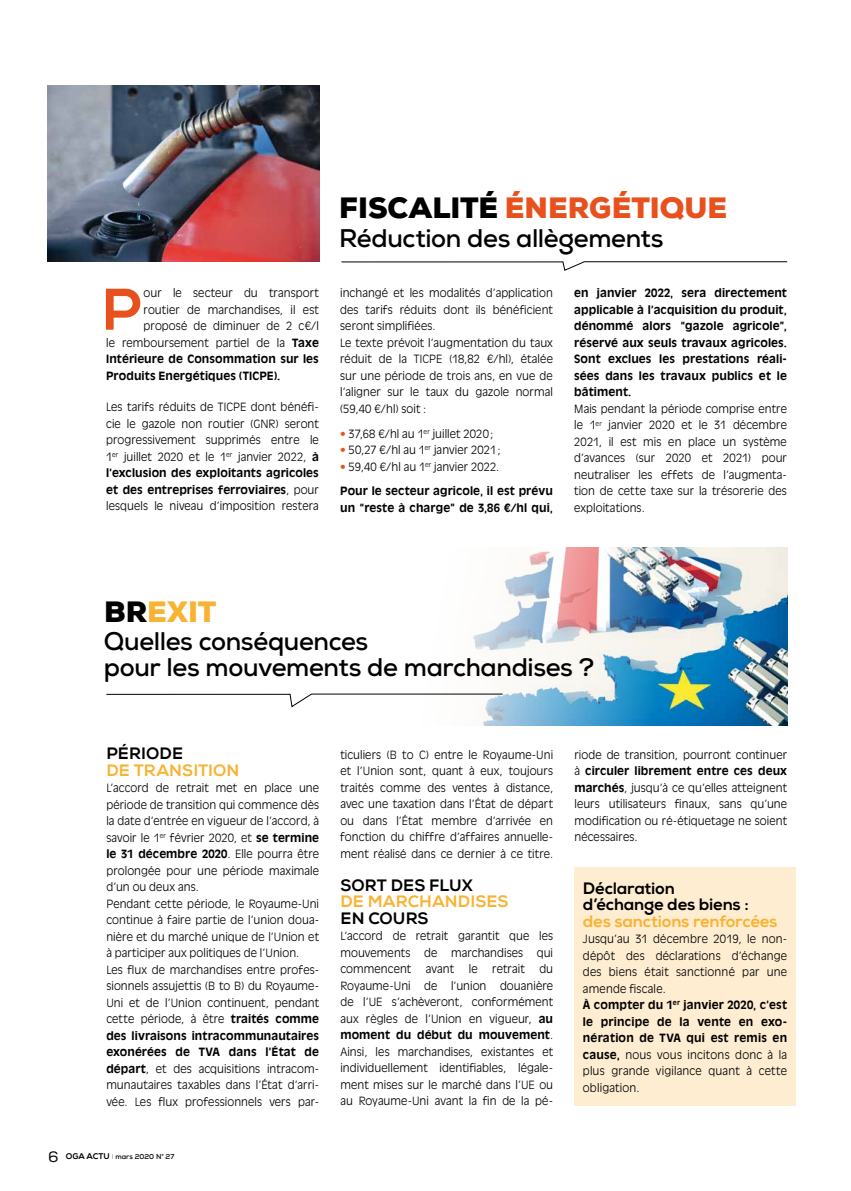
<style>
.page{position:relative;width:851px;height:1191px;background:#fff}
.page>*{position:absolute;margin:0;border:0;box-sizing:border-box;transform-origin:0 0}
.t1{font:58.5px "Nexa X Bold";color:#e8511e}
.t2{font:900 28.5px "Nexa";color:#e8511e}
.t3{font:900 28.5px "Nexa";color:#f8b334}
.t4{font:700 25.5px/25.5px "Nexa";letter-spacing:-.015em;color:#000}
.t5{font:16.5px/16.5px "Nexa X Bold";letter-spacing:-.01em;color:#000}
.t6{font:16.5px "Nexa X Bold";letter-spacing:-.005em;color:#f8b334}
.t7{font:300 11.25px/16.5px "Antique Olive Std";letter-spacing:.01em;color:#000;text-align:justify}
.t8{font:700 11.25px/16.5px "Antique Olive Std";letter-spacing:.005em;color:#000}
.t9{font:700 7.05px "Nexa";color:#000}
.s1{font-weight:700}
.s2{color:#000}
.s3{color:#e8511e}
.s4{font-weight:300;color:#e8511e}
.s5{font-weight:300}
.s6{font-weight:400;font-size:15px}
.s7{font-family:"Nexa X Bold";font-weight:400;font-size:8.25px}
.s8{font-weight:100}
</style>
<div class="page">
<img style="left:48px;top:86px;width:271px;height:175px">
<img style="left:473px;top:547px;width:314px;height:178px">
<div style="left:574px;top:867px;width:221px;height:239px;background:#feedd1"></div>
<svg style="left:341px;top:261px;width:446px;height:10px"></svg>
<svg style="left:106px;top:693px;width:397px;height:15px"></svg>
<p class="t7" style="left:144px;top:285px;width:177px">our le secteur du transport</p>
<p class="t7" style="left:144px;top:301px;width:177px">routier de marchandises, il est</p>
<p class="t7" style="left:144px;top:318px;width:177px">proposé de diminuer de 2 c€/l</p>
<p class="t7" style="left:106px;top:334px;width:214px">le remboursement partiel de la <span class="s1">Taxe</span></p>
<p class="t8" style="left:106px;top:351px;width:214px">Intérieure de Consommation sur les</p>
<p class="t8" style="left:106px;top:367px;width:175px">Produits Energétiques (TICPE).</p>
<p class="t7" style="left:106px;top:399px;width:214px">Les tarifs réduits de TICPE dont bénéfi&shy;cie le gazole non routier (GNR) seront progressivement supprimés entre le 1<sup>er</sup> juillet 2020 et le 1<sup>er</sup> janvier 2022, <span class="s1">à l’exclusion des exploitants agricoles et des entreprises ferroviaires</span>, pour lesquels le niveau d’imposition restera</p>
<h1 class="t1" style="left:101px;top:274px;width:42px">P</h1>
<h2 class="t2" style="left:339px;top:189px;width:389px"><span class="s2">FISCALITÉ</span> ÉNERGÉTIQUE</h2>
<h3 class="t4" style="left:339px;top:225px;width:326px">Réduction des allègements</h3>
<p class="t7" style="left:340px;top:285px;width:214px;text-align:left">inchangé et les modalités d’application des tarifs réduits dont ils bénéficient seront simplifiées.<br>Le texte prévoit l’augmentation du taux réduit de la TICPE (18,82 €/hl), étalée sur une période de trois ans, en vue de l’aligner sur le taux du gazole normal (59,40 €/hl) soit :</p>
<p class="t7" style="left:340px;top:425px;width:154px"><span class="s3">•</span> 37,68 €/hl au 1<sup>er</sup> juillet 2020;</p>
<p class="t7" style="left:340px;top:442px;width:162px"><span class="s3">•</span> 50,27 €/hl au 1<sup>er</sup> janvier 2021;</p>
<p class="t8" style="left:340px;top:454px;width:214px;line-height:24.8px"><span class="s4">•</span> <span class="s5">59,40 €/hl au 1</span><sup>er</sup> <span class="s5">janvier 2022.<br></span>Pour le secteur agricole, il est prévu</p>
<p class="t8" style="left:340px;top:499px;width:214px">un “reste à charge” de 3,86 €/hl qui,</p>
<p class="t8" style="left:574px;top:285px;width:214px;text-align:justify">en janvier 2022, sera directement applicable à l’acquisition du produit, dénommé alors “gazole agricole”, réservé aux seuls travaux agricoles.<br>Sont exclues les prestations réali&shy;sées dans les travaux publics et le bâtiment.</p>
<p class="t7" style="left:574px;top:400px;width:214px">Mais pendant la période comprise entre le 1<sup>er</sup> janvier 2020 et le 31 décembre 2021, il est mis en place un système d’avances (sur 2020 et 2021) pour neutraliser les effets de l’augmenta&shy;tion de cette taxe sur la trésorerie des exploitations.</p>
<h2 class="t3" style="left:104px;top:592px;width:114px"><span class="s2">BR</span>EXIT</h2>
<h3 class="t4" style="left:104px;top:628px;width:492px">Quelles conséquences<br>pour les mouvements de marchandises ?</h3>
<h3 class="t5" style="left:106px;top:745px;width:78px">PÉRIODE</h3>
<h3 class="t6" style="left:106px;top:760px;width:134px">DE TRANSITION</h3>
<p class="t7" style="left:106px;top:780px;width:214px;text-align:left">L’accord de retrait met en place une période de transition qui commence dès la date d’entrée en vigueur de l’accord, à savoir le 1<sup>er</sup> février 2020, et <span class="s1">se termine le 31 décembre 2020</span>. Elle pourra être prolongée pour une période maximale d’un ou deux ans.<br>Pendant cette période, le Royaume-Uni continue à faire partie de l’union doua&shy;nière et du marché unique de l’Union et à participer aux politiques de l’Union.<br>Les flux de marchandises entre profes&shy;sionnels assujettis (B to B) du Royaume-Uni et de l’Union continuent, pendant cette période, à être <span class="s1">traités comme des livraisons intracommunautaires exonérées de TVA dans l’État de départ</span>, et des acquisitions intracom&shy;munautaires taxables dans l’État d’arri&shy;vée. Les flux professionnels vers par-</p>
<p class="t9" style="left:48px;top:1152px;width:128px"><span class="s6">6</span> <span class="s7">OGA ACTU</span> <span class="s8">I</span> mars 2020 N° 27</p>
<p class="t7" style="left:340px;top:746px;width:214px">ticuliers (B to C) entre le Royaume-Uni et l’Union sont, quant à eux, toujours traités comme des ventes à distance, avec une taxation dans l’État de départ ou dans l’État membre d’arrivée en fonction du chiffre d’affaires annuelle&shy;ment réalisé dans ce dernier à ce titre.</p>
<h3 class="t5" style="left:340px;top:877px;width:134px">SORT DES FLUX</h3>
<h3 class="t6" style="left:340px;top:891px;width:169px">DE MARCHANDISES</h3>
<h3 class="t5" style="left:340px;top:910px;width:90px">EN COURS</h3>
<p class="t7" style="left:340px;top:928px;width:214px">L’accord de retrait garantit que les mouvements de marchandises qui commencent</p>
<p class="t7" style="left:340px;top:961px;width:214px;text-indent:199px">du Royaume-Uni de l’union douanière de l’UE s’achèveront, conformément aux règles de l’Union en vigueur, <span class="s1">au moment du début du mouvement</span>.<br>Ainsi, les marchandises, existantes et individuellement identifiables, légale&shy;ment mises sur le marché dans l’UE ou au Royaume-Uni avant la fin de la pé-</p>
<p class="t7" style="left:426px;top:961px;width:30px">avant</p>
<p class="t7" style="left:468px;top:961px;width:10px">le</p>
<p class="t7" style="left:492px;top:961px;width:34px">retrait</p>
<p class="t7" style="left:574px;top:746px;width:214px">riode de transition, pourront continuer à <span class="s1">circuler librement entre ces deux marchés</span>, jusqu’à ce qu’elles atteignent leurs utilisateurs finaux, sans qu’une modification ou ré-étiquetage ne soient nécessaires.</p>
<h3 class="t5" style="left:583px;top:880px;width:167px">Déclaration d’échange des biens :</h3>
<h3 class="t6" style="left:583px;top:910px;width:196px">des sanctions renforcées</h3>
<p class="t7" style="left:583px;top:931px;width:206px;text-align:left">Jusqu’au 31 décembre 2019, le non&shy;dépôt des déclarations d’échange des biens était sanctionné par une amende fiscale.<br><span class="s1">À compter du 1</span><sup>er</sup> <span class="s1">janvier 2020, c’est le principe de la vente en exo&shy;nération de TVA qui est remis en cause,</span> nous vous incitons donc à la plus grande vigilance quant à cette obligation.</p>
</div>
